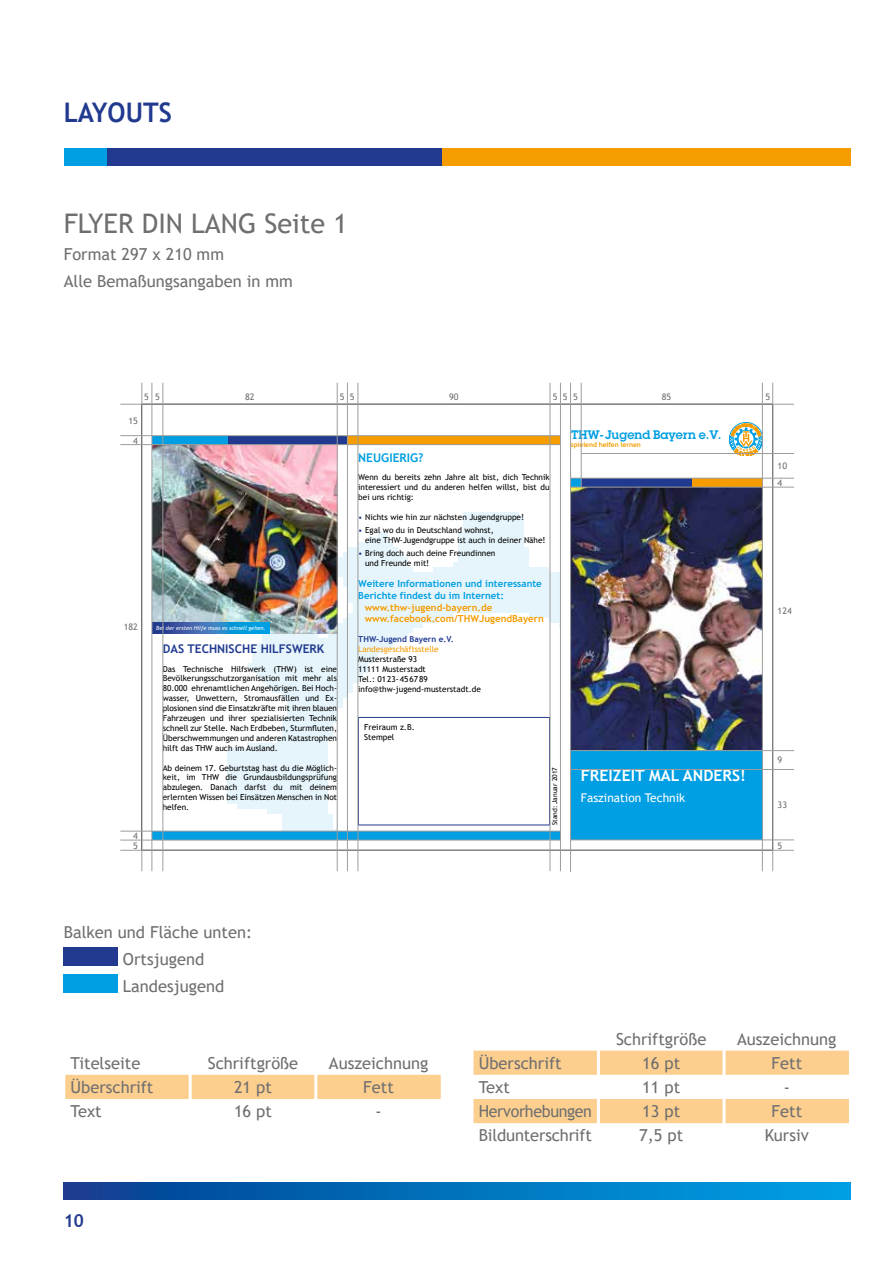
<style>
.page{position:relative;width:893px;height:1263px;background:#fff}
.page>*{position:absolute;margin:0;border:0;box-sizing:border-box;transform-origin:0 0}
.t1{font:27px "Trebuchet MS";color:#706f6f}
.t2{font:700 27px "Trebuchet MS";color:#213a8f;scale:.95 1}
.t3{font:700 18px "Trebuchet MS";color:#213a8f;scale:.95 1}
.t4{font:16.5px/27px "Trebuchet MS";color:#706f6f}
.t5{font:16.5px "Trebuchet MS";letter-spacing:-.02em;color:#706f6f}
.t6{font:700 15.75px "Trebuchet MS";color:#fff}
.t7{font:600 12.15px "Lubalin Graph";color:#009fe3}
.t8{font:700 12px "Trebuchet MS";color:#213a8f}
.t9{font:12px "Trebuchet MS";color:#fff}
.t10{font:700 12px "Trebuchet MS";color:#009fe3}
.t11{font:700 9.75px/11.7px "Trebuchet MS";color:#009fe3}
.t12{font:700 9.75px/11.7px "Trebuchet MS";color:#f59c00}
.t13{font:9px/10.1px "Trebuchet MS";color:#706f6f}
.t14{font:8.25px/9.9px "Trebuchet MS";color:#000}
.t15{font:8.25px "Trebuchet MS";color:#f59c00}
.t16{font:700 8.25px "Trebuchet MS";color:#213a8f}
.t17{font:700 6.75px "Trebuchet MS";letter-spacing:-.01em;color:#f49e00}
.t18{font:6.75px "Trebuchet MS";color:#000}
.t19{font:italic 5.7px "Trebuchet MS";color:#fff}
.s1{color:#213a8f}
</style>
<div class="page">
<div style="left:442px;top:149px;width:408px;height:17px;background:#f59c00"></div>
<div style="left:64px;top:149px;width:43px;height:17px;background:#009fe3"></div>
<div style="left:107px;top:149px;width:335px;height:17px;background:#213a8f"></div>
<svg style="left:64px;top:1182px;width:786px;height:17px;background:#0270bb"></svg>
<div style="left:64px;top:947px;width:54px;height:18px;background:#213a8f"></div>
<div style="left:64px;top:974px;width:54px;height:18px;background:#009fe3"></div>
<div style="left:65px;top:1074px;width:376px;height:25px;background:#fccf8f"></div>
<hr style="left:189px;top:1051px;width:3px;height:24px;background:#fff">
<hr style="left:314px;top:1051px;width:3px;height:24px;background:#fff">
<hr style="left:189px;top:1075px;width:3px;height:24px;background:#fff">
<hr style="left:314px;top:1075px;width:3px;height:24px;background:#fff">
<svg style="left:473px;top:1050px;width:376px;height:74px"></svg>
<hr style="left:597px;top:1027px;width:3px;height:24px;background:#fff">
<hr style="left:723px;top:1027px;width:3px;height:24px;background:#fff">
<hr style="left:597px;top:1051px;width:3px;height:24px;background:#fff">
<hr style="left:723px;top:1051px;width:3px;height:24px;background:#fff">
<hr style="left:597px;top:1075px;width:3px;height:24px;background:#fff">
<hr style="left:723px;top:1075px;width:3px;height:24px;background:#fff">
<hr style="left:597px;top:1099px;width:3px;height:24px;background:#fff">
<hr style="left:723px;top:1099px;width:3px;height:24px;background:#fff">
<hr style="left:597px;top:1123px;width:3px;height:24px;background:#fff">
<hr style="left:723px;top:1123px;width:3px;height:24px;background:#fff">
<img style="left:227px;top:512px;width:333px;height:319px">
<img style="left:571px;top:488px;width:191px;height:262px">
<div style="left:571px;top:750px;width:191px;height:90px;background:#009fe3"></div>
<div style="left:688px;top:478px;width:74px;height:9px;background:#f59c00"></div>
<div style="left:571px;top:478px;width:10px;height:9px;background:#009fe3"></div>
<div style="left:581px;top:478px;width:111px;height:9px;background:#213a8f"></div>
<div style="left:152px;top:831px;width:408px;height:9px;background:#009fe3"></div>
<img style="left:153px;top:445px;width:184px;height:189px">
<svg style="left:153px;top:623px;width:117px;height:11px"></svg>
<div style="left:358px;top:717px;width:192px;height:108px;border:1px solid #213a8f"></div>
<div style="left:227px;top:436px;width:121px;height:8px;background:#213a8f"></div>
<div style="left:348px;top:436px;width:212px;height:8px;background:#f59c00"></div>
<div style="left:152px;top:436px;width:76px;height:8px;background:#009fe3"></div>
<svg style="left:730px;top:422px;width:32px;height:34px"></svg>
<hr style="left:152px;top:383px;width:1px;height:488px;background:#9d9d9c">
<hr style="left:163px;top:383px;width:1px;height:488px;background:#9d9d9c">
<hr style="left:142px;top:383px;width:1px;height:488px;background:#9d9d9c">
<hr style="left:560px;top:383px;width:1px;height:488px;background:#9d9d9c">
<hr style="left:347px;top:383px;width:1px;height:488px;background:#9d9d9c">
<hr style="left:550px;top:383px;width:1px;height:488px;background:#9d9d9c">
<hr style="left:337px;top:383px;width:1px;height:488px;background:#9d9d9c">
<hr style="left:570px;top:383px;width:1px;height:489px;background:#9d9d9c">
<hr style="left:581px;top:383px;width:1px;height:104px;background:#9d9d9c">
<hr style="left:581px;top:453px;width:213px;height:1px;background:#9d9d9c">
<hr style="left:571px;top:478px;width:223px;height:1px;background:#9d9d9c">
<hr style="left:571px;top:487px;width:223px;height:1px;background:#9d9d9c">
<hr style="left:120px;top:435px;width:440px;height:1px;background:#9d9d9c">
<hr style="left:120px;top:404px;width:674px;height:1px;background:#9d9d9c">
<hr style="left:120px;top:444px;width:440px;height:1px;background:#9d9d9c">
<hr style="left:120px;top:831px;width:440px;height:1px;background:#9d9d9c">
<hr style="left:120px;top:840px;width:440px;height:1px;background:#9d9d9c">
<hr style="left:120px;top:850px;width:674px;height:1px;background:#9d9d9c">
<hr style="left:571px;top:750px;width:223px;height:1px;background:#9d9d9c">
<hr style="left:571px;top:769px;width:223px;height:1px;background:#9d9d9c">
<hr style="left:571px;top:840px;width:223px;height:1px;background:#9d9d9c">
<hr style="left:358px;top:383px;width:1px;height:488px;background:#9d9d9c">
<hr style="left:762px;top:383px;width:1px;height:488px;background:#9d9d9c">
<hr style="left:772px;top:383px;width:1px;height:488px;background:#9d9d9c">
<h1 class="t2" style="left:64px;top:95px;width:115px">LAYOUTS</h1>
<h1 class="t1" style="left:64px;top:206px;width:285px">FLYER DIN LANG Seite 1</h1>
<h3 class="t4" style="left:64px;top:240px;width:230px">Format 297 x 210 mm<br>Alle Bemaßungsangaben in mm</h3>
<p class="t13" style="left:245px;top:391px;width:11px">82</p>
<p class="t13" style="left:340px;top:391px;width:16px">5 5</p>
<p class="t13" style="left:449px;top:391px;width:11px">90</p>
<p class="t13" style="left:553px;top:391px;width:27px">555</p>
<p class="t13" style="left:662px;top:391px;width:11px">85</p>
<p class="t13" style="left:144px;top:391px;width:17px">5 5</p>
<p class="t13" style="left:765px;top:391px;width:6px">5</p>
<p class="t13" style="left:128px;top:415px;width:11px">15</p>
<p class="t13" style="left:133px;top:435px;width:6px">4</p>
<p class="t13" style="left:124px;top:622px;width:16px">182</p>
<p class="t13" style="left:133px;top:830px;width:6px">4<br>5</p>
<h3 class="t10" style="left:358px;top:450px;width:67px">NEUGIERIG?</h3>
<p class="t14" style="left:358px;top:472px;width:193px;text-align:justify">Wenn du bereits zehn Jahre alt bist, dich Technik interessiert und du anderen helfen willst, bist du bei uns richtig:</p>
<p class="t14" style="left:358px;top:512px;width:167px"><span class="s1">•</span> Nichts wie hin zur nächsten Jugendgruppe!</p>
<p class="t14" style="left:365px;top:525px;width:182px;text-indent:-7px"><span class="s1">•</span> Egal wo du in Deutschland wohnst,<br>eine THW-Jugendgruppe ist auch in deiner Nähe!</p>
<p class="t14" style="left:365px;top:548px;width:132px;text-indent:-7px"><span class="s1">•</span> Bring doch auch deine Freundinnen und Freunde mit!</p>
<p class="t11" style="left:358px;top:578px;width:185px">Weitere Informationen und interessante<br>Berichte findest du im Internet:</p>
<p class="t12" style="left:365px;top:601px;width:181px">www.thw-jugend-bayern.de www.facebook.com/THWJugendBayern</p>
<p class="t16" style="left:358px;top:634px;width:97px">THW-Jugend Bayern e.V.</p>
<p class="t15" style="left:358px;top:644px;width:82px">Landesgeschäftsstelle</p>
<p class="t14" style="left:358px;top:654px;width:124px">Musterstraße 93<br>11111 Musterstadt<br>Tel.: 01 23-45 67 89 info@thw-jugend-musterstadt.de</p>
<p class="t19" style="left:156px;top:625px;width:111px">Bei der ersten Hilfe muss es schnell gehen.</p>
<h3 class="t8" style="left:163px;top:641px;width:163px">DAS TECHNISCHE HILFSWERK</h3>
<p class="t14" style="left:163px;top:663px;width:176px;text-align:justify">Das Technische Hilfswerk (THW) ist eine Bevölkerungsschutzorganisation mit mehr als 80.000 ehrenamtlichen Angehörigen. Bei Hoch&shy;wasser, Unwettern, Stromausfällen und Ex&shy;plosionen sind die Einsatzkräfte mit ihren blauen Fahrzeugen und ihrer spezialisierten Technik schnell zur Stelle. Nach Erdbeben, Sturmfluten, Überschwemmungen und anderen Katas trophen hilft das THW auch im Ausland.</p>
<p class="t14" style="left:163px;top:762px;width:176px;text-align:justify">Ab deinem 17. Geburtstag hast du die Möglich&shy;keit, im THW die Grundausbildungsprüfung abzulegen. Danach darfst du mit deinem erlernten Wissen bei Einsätzen Menschen in Not helfen.</p>
<p class="t18" style="left:550px;top:825px;width:59px;rotate:-90deg">Stand: Januar 2017</p>
<p class="t14" style="left:364px;top:722px;width:52px">Freiraum z.B.<br>Stempel</p>
<h3 class="t7" style="left:571px;top:426px;width:152px">THW-Jugend Bayern e.V.</h3>
<p class="t17" style="left:571px;top:441px;width:72px">spielend helfen lernen</p>
<h3 class="t6" style="left:581px;top:766px;width:167px">FREIZEIT MAL ANDERS!</h3>
<h3 class="t9" style="left:581px;top:790px;width:106px">Faszination Technik</h3>
<p class="t13" style="left:778px;top:457px;width:11px;line-height:17.1px">10<br>4</p>
<p class="t13" style="left:778px;top:606px;width:16px">124</p>
<p class="t13" style="left:778px;top:755px;width:6px">9</p>
<p class="t13" style="left:778px;top:800px;width:11px">33</p>
<p class="t13" style="left:778px;top:841px;width:6px">5</p>
<h3 class="t4" style="left:123px;top:919px;width:131px;text-indent:-59px">Balken und Fläche unten:<br>Ortsjugend<br>Landesjugend</h3>
<h3 class="t4" style="left:616px;top:1025px;width:92px">Schriftgröße</h3>
<h3 class="t4" style="left:737px;top:1025px;width:101px">Auszeichnung</h3>
<h3 class="t4" style="left:71px;top:1049px;width:71px">Titelseite</h3>
<h3 class="t4" style="left:208px;top:1049px;width:92px">Schriftgröße</h3>
<h3 class="t4" style="left:329px;top:1049px;width:101px">Auszeichnung</h3>
<h3 class="t4" style="left:71px;top:1073px;width:84px">Überschrift</h3>
<h3 class="t4" style="left:234px;top:1073px;width:39px">21 pt</h3>
<h3 class="t4" style="left:363px;top:1073px;width:32px">Fett</h3>
<h3 class="t4" style="left:71px;top:1098px;width:33px">Text</h3>
<h3 class="t4" style="left:234px;top:1098px;width:39px">16 pt</h3>
<h3 class="t4" style="left:376px;top:1098px;width:8px">-</h3>
<h2 class="t3" style="left:64px;top:1210px;width:23px">10</h2>
<h3 class="t4" style="left:479px;top:1049px;width:84px">Überschrift</h3>
<h3 class="t4" style="left:642px;top:1049px;width:39px">16 pt</h3>
<h3 class="t4" style="left:771px;top:1049px;width:32px">Fett</h3>
<h3 class="t4" style="left:479px;top:1073px;width:33px">Text</h3>
<h3 class="t4" style="left:642px;top:1073px;width:39px">11 pt</h3>
<h3 class="t4" style="left:784px;top:1073px;width:8px">-</h3>
<h3 class="t5" style="left:479px;top:1101px;width:115px">Hervorhebungen</h3>
<h3 class="t4" style="left:642px;top:1098px;width:39px">13 pt</h3>
<h3 class="t4" style="left:771px;top:1098px;width:32px">Fett</h3>
<h3 class="t4" style="left:479px;top:1122px;width:115px">Bildunterschrift</h3>
<h3 class="t4" style="left:639px;top:1122px;width:46px">7,5 pt</h3>
<h3 class="t4" style="left:765px;top:1122px;width:45px">Kursiv</h3>
</div>
